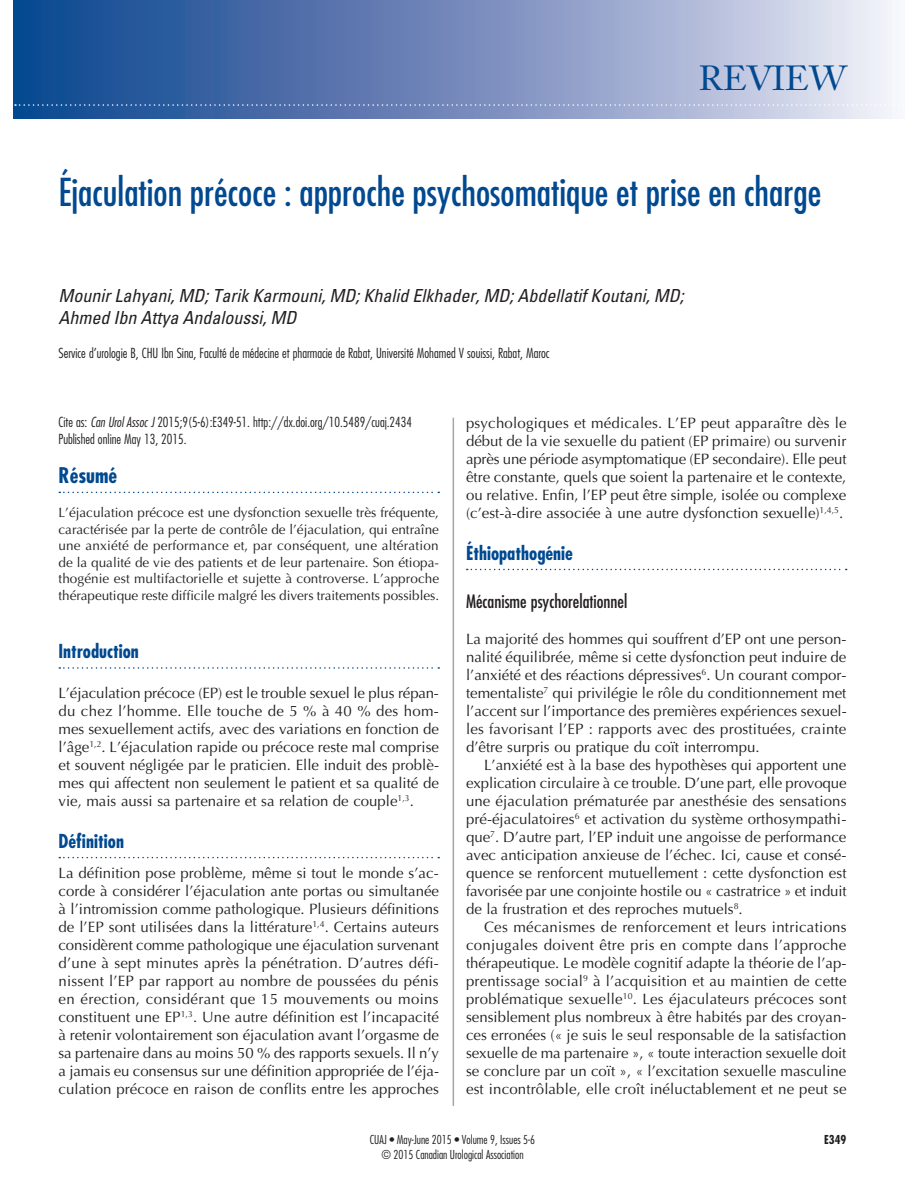
<style>
.page{position:relative;width:905px;height:1202px;background:#fff}
.page>*{position:absolute;margin:0;border:0;box-sizing:border-box;transform-origin:0 0}
.t1{font:condensed 37.5px "Futura";color:#014990}
.t2{font:34.5px "Janson Text";color:#014990}
.t3{font:700 condensed 21px "Futura";color:#014990}
.t4{font:700 condensed 18.75px "Futura";color:#014990}
.t5{font:italic condensed 18px/21px "Univers";color:#231f20}
.t6{font:condensed 18px "Futura";color:#231f20}
.t7{font:15px/18px "Optima";color:#231f20;text-align:justify}
.t8{font:13.5px/16.5px "Optima";letter-spacing:-.005em;color:#231f20;text-align:justify}
.t9{font:300 condensed 13.5px/16.5px "Futura";color:#231f20}
.t10{font:300 condensed 12px/14.4px "Futura";color:#231f20;text-align:center}
.t11{font:700 condensed 12px "Futura";color:#231f20}
.s1{font-style:italic}
</style>
<div class="page">
<hr style="left:452px;top:417px;width:2px;height:688px;background:#231f20">
<svg style="left:59px;top:491px;width:380px;height:2px"></svg>
<svg style="left:59px;top:667px;width:380px;height:1px"></svg>
<svg style="left:59px;top:856px;width:380px;height:2px"></svg>
<svg style="left:466px;top:568px;width:380px;height:2px"></svg>
<svg style="left:14px;top:0;width:878px;height:118px;background:#768fbd"></svg>
<svg style="left:13px;top:104px;width:879px;height:2px;background:#8fa3c9"></svg>
<h2 class="t2" style="left:698px;top:56px;width:149px">REVIEW</h2>
<h1 class="t1" style="left:58px;top:169px;width:764px">Éjaculation précoce : approche psychosomatique et prise en charge</h1>
<p class="t5" style="left:58px;top:285px;width:626px">Mounir Lahyani, MD; Tarik Karmouni, MD; Khalid Elkhader, MD; Abdellatif Koutani, MD;<br>Ahmed Ibn Attya Andaloussi, MD</p>
<p class="t9" style="left:58px;top:344px;width:492px">Service d’urologie B, CHU Ibn Sina, Faculté de médecine et pharmacie de Rabat, Université Mohamed V souissi, Rabat, Maroc</p>
<p class="t9" style="left:58px;top:413px;width:355px">Cite as: <span class="s1">Can Urol Assoc J</span> 2015;9(5-6):E349-51. http://dx.doi.org/10.5489/cuaj.2434<br>Published online May 13, 2015.</p>
<h3 class="t3" style="left:58px;top:461px;width:60px">Résumé</h3>
<p class="t8" style="left:58px;top:504px;width:382px">L’éjaculation précoce est une dysfonction sexuelle très fréquente, caractérisée par la perte de contrôle de l’éjaculation, qui entraîne une anxiété de performance et, par conséquent, une altération de la qualité de vie des patients et de leur partenaire. Son étiopa&shy;thogénie est multifactorielle et sujette à controverse. L’approche thérapeutique reste difficile malgré les divers traitements possibles.</p>
<p class="t4" style="left:58px;top:639px;width:82px">Introduction</p>
<p class="t7" style="left:58px;top:684px;width:382px">L’éjaculation précoce (EP) est le trouble sexuel le plus répan&shy;du chez l’homme. Elle touche de 5 % à 40 % des hom&shy;mes sexuellement actifs, avec des variations en fonction de l’âge<sup>1,2</sup>. L’éjaculation rapide ou précoce reste mal comprise et souvent négligée par le praticien. Elle induit des problè&shy;mes qui affectent non seulement le patient et sa qualité de vie, mais aussi sa partenaire et sa relation de couple<sup>1,3</sup>.</p>
<p class="t4" style="left:58px;top:828px;width:67px">Définition</p>
<p class="t7" style="left:58px;top:864px;width:382px">La définition pose problème, même si tout le monde s’ac&shy;corde à considérer l’éjaculation ante portas ou simultanée à l’intromission comme pathologique. Plusieurs définitions de l’EP sont utilisées dans la littérature<sup>1,4</sup>. Certains auteurs considèrent comme pathologique une éjaculation survenant d’une à sept minutes après la pénétration. D’autres défi&shy;nissent l’EP par rapport au nombre de poussées du pénis en érection, considérant que 15 mouvements ou moins constituent une EP<sup>1,3</sup>. Une autre définition est l’incapacité à retenir volontairement son éjaculation avant l’orgasme de sa partenaire dans au moins 50 % des rapports sexuels. Il n’y a jamais eu consensus sur une définition appropriée de l’éja&shy;culation précoce en raison de conflits entre les approches</p>
<p class="t7" style="left:466px;top:414px;width:382px">psychologiques et médicales. L’EP peut apparaître dès le début de la vie sexuelle du patient (EP primaire) ou survenir après une période asymptomatique (EP secondaire). Elle peut être constante, quels que soient la partenaire et le contexte, ou relative. Enfin, l’EP peut être simple, isolée ou complexe (c’est-à-dire associée à une autre dysfonction sexuelle)<sup>1,4,5</sup>.</p>
<p class="t4" style="left:466px;top:540px;width:108px">Éthiopathogénie</p>
<p class="t6" style="left:466px;top:590px;width:163px">Mécanisme psychorelationnel</p>
<p class="t7" style="left:466px;top:630px;width:382px">La majorité des hommes qui souffrent d’EP ont une person&shy;nalité équilibrée, même si cette dysfonction peut induire de l’anxiété et des réactions dépressives<sup>6</sup>. Un courant compor&shy;tementaliste<sup>7</sup> qui privilégie le rôle du conditionnement met l’accent sur l’importance des premières expériences sexuel&shy;les favorisant l’EP : rapports avec des prostituées, crainte d’être surpris ou pratique du coït interrompu.</p>
<p class="t7" style="left:466px;top:756px;width:382px;text-indent:18px">L’anxiété est à la base des hypothèses qui apportent une explication circulaire à ce trouble. D’une part, elle provoque une éjaculation prématurée par anesthésie des sensations pré-éjaculatoires<sup>6</sup> et activation du système orthosympathi&shy;que<sup>7</sup>. D’autre part, l’EP induit une angoisse de performance avec anticipation anxieuse de l’échec. Ici, cause et consé&shy;quence se renforcent mutuellement : cette dysfonction est favorisée par une conjointe hostile ou « castratrice » et induit de la frustration et des reproches mutuels<sup>8</sup>.</p>
<p class="t7" style="left:466px;top:918px;width:382px;text-indent:18px">Ces mécanismes de renforcement et leurs intrications conjugales doivent être pris en compte dans l’approche thérapeutique. Le modèle cognitif adapte la théorie de l’ap&shy;prentissage social<sup>9</sup> à l’acquisition et au maintien de cette problématique sexuelle<sup>10</sup>. Les éjaculateurs précoces sont sensiblement plus nombreux à être habités par des croyan&shy;ces erronées (« je suis le seul responsable de la satisfaction sexuelle de ma partenaire », « toute interaction sexuelle doit se conclure par un coït », « l’excitation sexuelle masculine est incontrôlable, elle croît inéluctablement et ne peut se</p>
<p class="t10" style="left:370px;top:1132px;width:167px">CUAJ • May-June 2015 • Volume 9, Issues 5-6 © 2015 Canadian Urological Association</p>
<p class="t11" style="left:824px;top:1131px;width:24px">E349</p>
</div>
